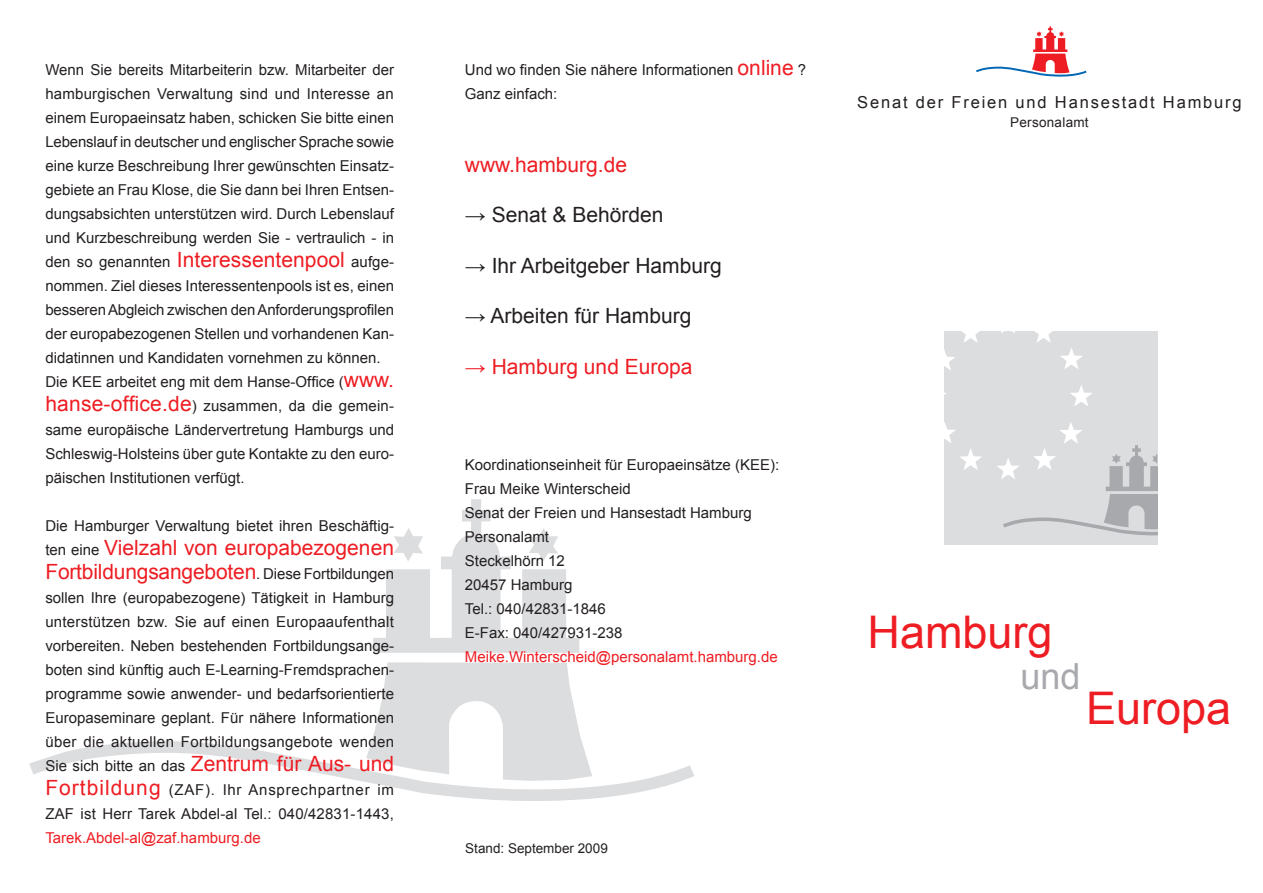
<style>
.page{position:relative;width:1263px;height:893px;background:#fff}
.page>*{position:absolute;margin:0;border:0;box-sizing:border-box;transform-origin:0 0}
.t1{font:45px "Arial";color:#ee1d23}
.t2{font:36px "Arial";color:#a8a9ad}
.t3{font:21px/24px "Arial";color:#ee1d23}
.t4{font:21px "Arial";color:#231f20}
.t5{font:16.5px "Arial";letter-spacing:.11em;color:#231f20}
.t6{font:15px/24px "Arial";color:#231f20}
.t7{font:15px "Arial";color:#ee1d23}
.t8{font:13.5px "Arial";color:#231f20}
.t9{font:13.5px "Arial";letter-spacing:.02em;color:#231f20}
.s1{font-size:21px;color:#ee1d23}
.s2{font-size:15px;color:#231f20}
</style>
<div class="page">
<div style="left:944px;top:332px;width:213px;height:213px;background:#dcdddf"></div>
<svg style="left:1029px;top:331px;width:57px;height:38px"></svg>
<svg style="left:1070px;top:385px;width:22px;height:21px"></svg>
<svg style="left:997px;top:422px;width:160px;height:113px"></svg>
<svg style="left:944px;top:422px;width:38px;height:48px"></svg>
<svg style="left:944px;top:331px;width:41px;height:39px"></svg>
<svg style="left:993px;top:331px;width:30px;height:2px"></svg>
<svg style="left:976px;top:26px;width:111px;height:50px"></svg>
<svg style="left:31px;top:741px;width:663px;height:58px"></svg>
<svg style="left:366px;top:662px;width:226px;height:119px"></svg>
<svg style="left:373px;top:499px;width:206px;height:154px"></svg>
<p class="t6" style="left:45px;top:58px;width:350px">Wenn Sie bereits Mitarbeiterin bzw. Mitarbeiter der hamburgischen Verwaltung sind und Interesse an einem Europaeinsatz haben, schicken Sie bitte einen Lebenslauf in deutscher und englischer Sprache sowie eine kurze Beschreibung Ihrer gewünschten Einsatz&shy;gebiete an Frau Klose, die Sie dann bei Ihren Entsen&shy;dungsabsichten unterstützen wird. Durch Lebenslauf und Kurzbeschreibung werden Sie - vertraulich - in den so genannten <span class="s1">Interessentenpool</span> aufge&shy;nommen. Ziel dieses Interessentenpools ist es, einen besseren Abgleich zwischen den Anforderungsprofilen der europabezogenen Stellen und vorhandenen Kan&shy;didatinnen und Kandidaten vornehmen zu können.<br>Die KEE arbeitet eng mit dem Hanse-Office (<span class="s1">www. hanse-office.de</span>) zusammen, da die gemein&shy;same europäische Ländervertretung Hamburgs und Schleswig-Holsteins über gute Kontakte zu den euro&shy;päischen Institutionen verfügt.</p>
<p class="t6" style="left:45px;top:514px;width:350px">Die Hamburger Verwaltung bietet ihren Beschäftig-</p>
<h3 class="t3" style="left:45px;top:536px;width:350px"><span class="s2">ten eine</span> Vielzahl von europabezogenen<br>Fortbildungsangeboten<span class="s2">. Diese Fortbildungen</span></h3>
<p class="t6" style="left:45px;top:586px;width:350px;text-align:justify">sollen Ihre (europabezogene) Tätigkeit in Hamburg unterstützen bzw. Sie auf einen Europaaufenthalt vorbereiten. Neben bestehenden Fortbildungsange&shy;boten sind künftig auch E-Learning-Fremdsprachen&shy;programme sowie anwender- und bedarfsorientierte Europaseminare geplant. Für nähere Informationen über die aktuellen Fortbildungsangebote wenden Sie sich bitte an das <span class="s1">Zentrum für Aus- und Fortbildung</span> (ZAF). Ihr Ansprechpartner im ZAF ist Herr Tarek Abdel-al Tel.: 040/42831-1443,</p>
<p class="t7" style="left:45px;top:828px;width:217px">Tarek.Abdel-al@zaf.hamburg.de</p>
<p class="t6" style="left:465px;top:58px;width:343px">Und wo finden Sie nähere Informationen <span class="s1">online</span> ?<br>Ganz einfach:</p>
<h3 class="t3" style="left:465px;top:153px;width:164px">www.hamburg.de</h3>
<h3 class="t4" style="left:465px;top:201px;width:200px">→ Senat &amp; Behörden</h3>
<h3 class="t4" style="left:465px;top:252px;width:258px">→ Ihr Arbeitgeber Hamburg</h3>
<h3 class="t4" style="left:465px;top:302px;width:228px">→ Arbeiten für Hamburg</h3>
<h3 class="t3" style="left:465px;top:354px;width:229px">→ Hamburg und Europa</h3>
<p class="t6" style="left:465px;top:453px;width:316px">Koordinationseinheit für Europaeinsätze (KEE):<br>Frau Meike Winterscheid<br>Senat der Freien und Hansestadt Hamburg<br>Personalamt<br>Steckelhörn 12<br>20457 Hamburg<br>Tel.: 040/42831-1846<br>E-Fax: 040/427931-238</p>
<p class="t7" style="left:465px;top:647px;width:314px">Meike.Winterscheid@personalamt.hamburg.de</p>
<p class="t8" style="left:465px;top:840px;width:144px">Stand: September 2009</p>
<p class="t5" style="left:857px;top:91px;width:386px">Senat der Freien und Hansestadt Hamburg</p>
<p class="t9" style="left:1010px;top:114px;width:80px">Personalamt</p>
<h1 class="t1" style="left:867px;top:603px;width:187px">Hamburg</h1>
<h2 class="t2" style="left:1020px;top:653px;width:62px">und</h2>
<h1 class="t1" style="left:1086px;top:678px;width:147px">Europa</h1>
</div>
